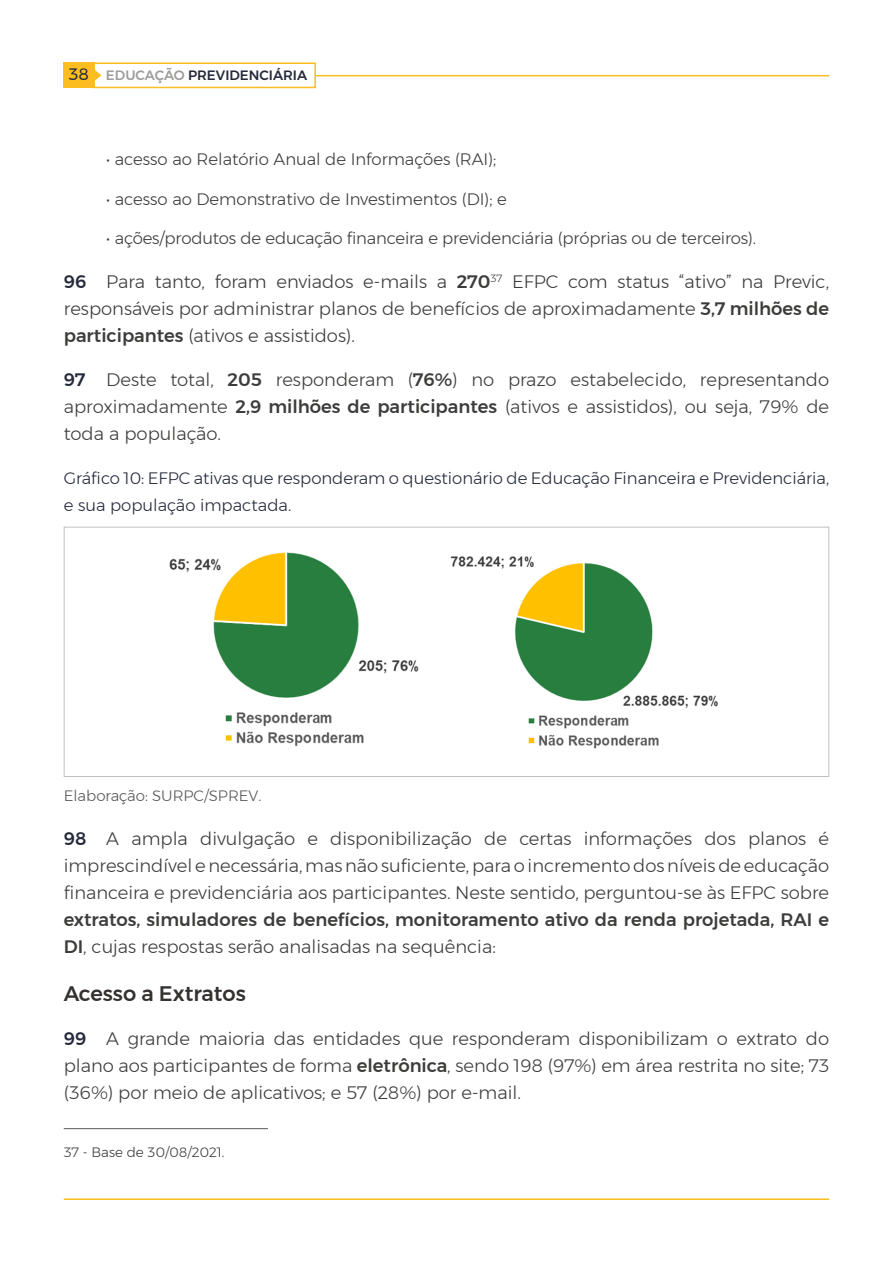
<style>
.page{position:relative;width:893px;height:1263px;background:#fff}
.page>*{position:absolute;margin:0;border:0;box-sizing:border-box;transform-origin:0 0}
.t1{font:500 21px "Montserrat";color:#343130}
.t2{font:300 18px/27px "Montserrat";color:#3c3c3b;text-align:justify}
.t3{font:500 18px/27px "Montserrat";color:#3c3c3b}
.t4{font:300 16.5px "Montserrat";letter-spacing:-.01em;color:#3c3c3b}
.t5{font:300 16.5px/27px "Montserrat";color:#25293a}
.t6{font:16.5px "Montserrat";color:#25293a}
.t7{font:300 15px "Montserrat";color:#575756}
.t8{font:500 13.5px "Montserrat";color:#25293a}
.t9{font:300 13.5px "Montserrat";color:#3c3c3b}
.s1{color:#9d9d9c}
.s2{font-weight:500;color:#25293a}
.s3{font-weight:500}
.s4{font-weight:300}
</style>
<div class="page">
<hr style="left:315px;top:75px;width:514px;height:1px;background:#fbbd20">
<div style="left:93px;top:62px;width:223px;height:26px;border:2px solid #fbbd20"></div>
<div style="left:63px;top:62px;width:32px;height:26px;background:#fbbd20"></div>
<svg style="left:95px;top:66px;width:6px;height:19px"></svg>
<hr style="left:64px;top:1198px;width:765px;height:2px;background:#fbbd20">
<hr style="left:64px;top:1128px;width:204px;height:1px;background:#575756">
<img style="left:169px;top:552px;width:549px;height:197px">
<div style="left:64px;top:527px;width:765px;height:250px;border:1px solid #c0c0c0"></div>
<p class="t6" style="left:69px;top:62px;width:22px">38</p>
<p class="t8" style="left:106px;top:65px;width:203px"><span class="s1">EDUCAÇÃO</span> PREVIDENCIÁRIA</p>
<p class="t4" style="left:106px;top:147px;width:392px">• acesso ao Relatório Anual de Informações (RAI);</p>
<p class="t4" style="left:106px;top:186px;width:402px">• acesso ao Demonstrativo de Investimentos (DI); e</p>
<p class="t4" style="left:106px;top:226px;width:651px">• ações/produtos de educação financeira e previdenciária (próprias ou de terceiros).</p>
<p class="t2" style="left:64px;top:268px;width:767px"><span class="s2">96</span> Para tanto, foram enviados e-mails a <span class="s3">270</span><sup>37</sup> EFPC com status “ativo” na Previc, responsáveis por administrar planos de benefícios de aproximadamente <span class="s3">3,7 milhões de participantes</span> (ativos e assistidos).</p>
<p class="t2" style="left:64px;top:366px;width:767px"><span class="s2">97</span> Deste total, <span class="s3">205</span> responderam (<span class="s3">76%</span>) no prazo estabelecido, representando aproximadamente <span class="s3">2,9 milhões de participantes</span> (ativos e assistidos), ou seja, 79% de toda a população.</p>
<p class="t5" style="left:64px;top:465px;width:767px">Gráfico 10: EFPC ativas que responderam o questionário de Educação Financeira e Previdenciária, e sua população impactada.</p>
<p class="t7" style="left:64px;top:784px;width:199px">Elaboração: SURPC/SPREV.</p>
<p class="t2" style="left:64px;top:825px;width:767px"><span class="s2">98</span> A ampla divulgação e disponibilização de certas informações dos planos é imprescindível e necessária, mas não suficiente, para o incremento dos níveis de educação financeira e previdenciária aos participantes. Neste sentido, perguntou-se às EFPC sobre</p>
<p class="t3" style="left:64px;top:906px;width:767px">extratos, simuladores de benefícios, monitoramento ativo da renda projetada, RAI e<br>DI<span class="s4">, cujas respostas serão analisadas na sequência:</span></p>
<p class="t1" style="left:64px;top:977px;width:184px">Acesso a Extratos</p>
<p class="t2" style="left:64px;top:1025px;width:767px"><span class="s2">99</span> A grande maioria das entidades que responderam disponibilizam o extrato do plano aos participantes de forma <span class="s3">eletrônica</span>, sendo 198 (97%) em área restrita no site; 73 (36%) por meio de aplicativos; e 57 (28%) por e-mail.</p>
<p class="t9" style="left:64px;top:1142px;width:162px">37 - Base de 30/08/2021.</p>
</div>
